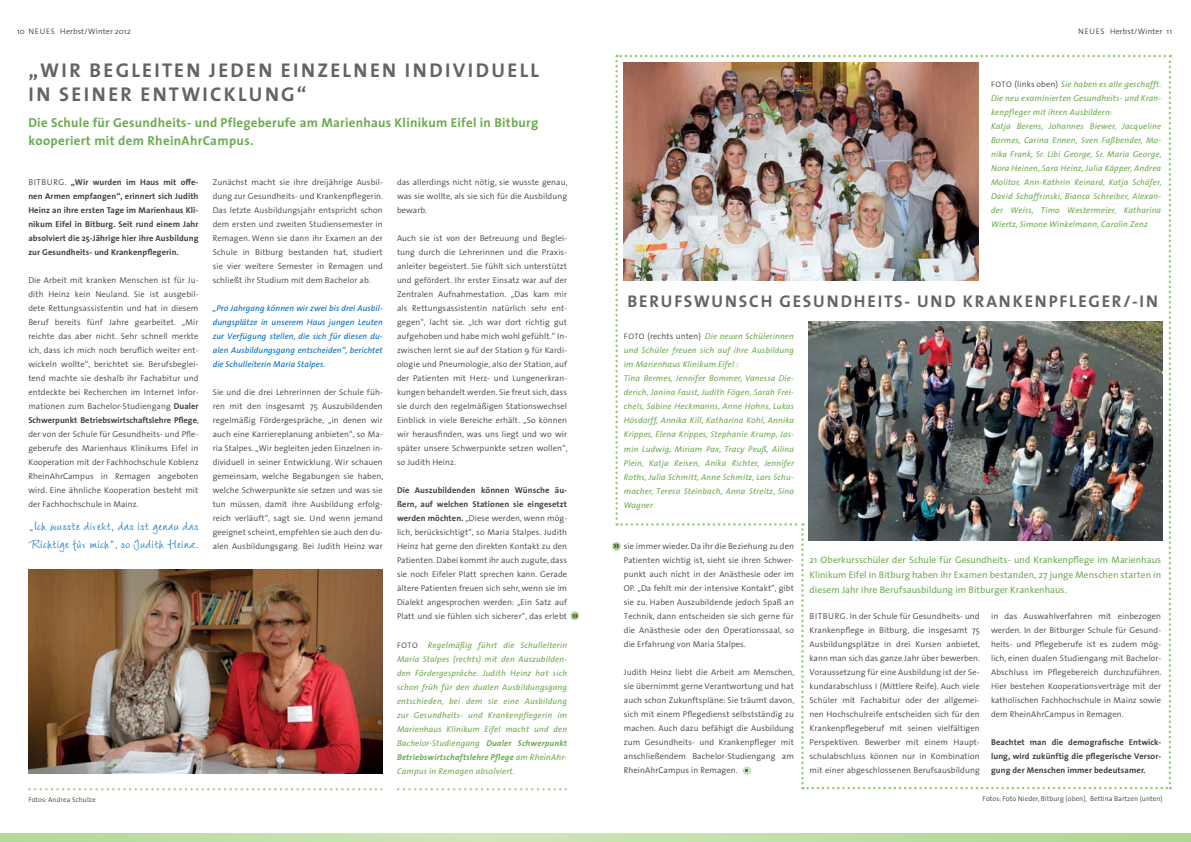
<style>
.page{position:relative;width:1191px;height:842px;background:#fff}
.page>*{position:absolute;margin:0;border:0;box-sizing:border-box;transform-origin:0 0}
.t1{font:700 20px "The Sans";letter-spacing:.115em;color:#636466}
.t2{font:700 17px "The Sans";letter-spacing:.11em;color:#636466}
.t3{font:15px/18px "LT Wiesbaden Swing";letter-spacing:.02em;color:#006cb7}
.t4{font:700 13px/18px "The Sans";letter-spacing:.02em;color:#6cab50}
.t5{font:700 12px "The Sans";color:#414042}
.t6{font:9.5px/15px "The Sans";color:#6cab50;text-align:justify}
.t7{font:300 8.5px/14px "The Sans";letter-spacing:.01em;color:#414042;text-align:justify}
.t8{font:italic 8.5px/14px "The Sans";letter-spacing:.02em;color:#6cab50}
.t9{font:700 8.5px/14px "The Sans";letter-spacing:.01em;color:#414042;text-align:justify}
.t10{font:italic 8.5px/14px "The Sans";letter-spacing:.01em;color:#006cb7;text-align:justify}
.t11{font:300 8px "The Sans";letter-spacing:.015em;color:#414042}
.t12{font:300 7px "The Sans";letter-spacing:.01em;color:#414042}
.s1{font-weight:300}
.s2{font-weight:700}
.s3{font-weight:300;font-style:normal;font-size:8px;color:#414042}
.s4{font-weight:300;font-style:normal;color:#414042}
</style>
<div class="page">
<svg style="left:615px;top:55px;width:556px;height:734px"></svg>
<img style="left:624px;top:62px;width:354px;height:219px">
<img style="left:808px;top:322px;width:354px;height:218px">
<div style="left:612px;top:542px;width:9px;height:9px;background:#afd691;border-radius:50%"></div>
<img style="left:28px;top:570px;width:355px;height:204px">
<svg style="left:0;top:833px;width:1191px;height:9px;background:#c0dea7"></svg>
<svg style="left:28px;top:788px;width:355px;height:2px"></svg>
<svg style="left:397px;top:788px;width:170px;height:2px"></svg>
<div style="left:570px;top:611px;width:9px;height:9px;background:#afd691;border-radius:50%"></div>
<p class="t11" style="left:28px;top:25px;width:23px">neues</p>
<p class="t11" style="left:60px;top:25px;width:72px">Herbst/Winter 2012</p>
<p class="t11" style="left:17px;top:25px;width:9px">10</p>
<h1 class="t1" style="left:28px;top:54px;width:389px">„WIR BEGLEITEN JEDEN EINZELN EN INDI</h1>
<h1 class="t1" style="left:453px;top:54px;width:28px">VIDU</h1>
<h1 class="t1" style="left:507px;top:54px;width:23px">ELL</h1>
<h1 class="t1" style="left:29px;top:78px;width:224px">IN SEIN ER ENTWICKLUN</h1>
<h1 class="t1" style="left:281px;top:78px;width:27px">G“</h1>
<h3 class="t4" style="left:28px;top:114px;width:511px">Die Schule für Gesundheits- und Pflegeberufe am Marienhaus Klinikum Eifel in Bitburg kooperiert mit dem RheinAhrCampus.</h3>
<p class="t9" style="left:28px;top:175px;width:172px"><span class="s1">Bitb urg .</span> „Wir wurden im Haus mit offe&shy;nen Armen empfangen“, erinnert sich Judith Heinz an ihre ersten Tage im Marienhaus Kli&shy;nikum Eifel in Bitburg. Seit rund einem Jahr absolviert die 25-Jährige hier ihre Ausbildung zur Gesundheits- und Krankenpflegerin.</p>
<p class="t7" style="left:28px;top:273px;width:172px">Die Arbeit mit kranken Menschen ist für Ju&shy;dith Heinz kein Neuland. Sie ist ausgebil&shy;dete Rettungsassistentin und hat in diesem Beruf bereits fünf Jahre gearbeitet. „Mir reichte das aber nicht. Sehr schnell merkte ich, dass ich mich noch beruflich weiter ent&shy;wickeln wollte“, berichtet sie. Berufsbeglei&shy;tend machte sie deshalb ihr Fachabitur und entdeckte bei Recherchen im Internet Infor&shy;mationen zum Bachelor-Studiengang <span class="s2">Dualer Schwerpunkt Betriebswirtschaftslehre Pflege</span>, der von der Schule für Gesundheits- und Pfle&shy;geberufe des Marienhaus Klinikums Eifel in Kooperation mit der Fachhochschule Koblenz RheinAhrCampus in Remagen angeboten wird. Eine ähnliche Kooperation besteht mit der Fachhochschule in Mainz.</p>
<h3 class="t3" style="left:28px;top:516px;width:172px">„Ich wusste direkt, das ist genau das<br>Richtige für mich“, so Judith Heinz.</h3>
<p class="t7" style="left:213px;top:175px;width:172px">Zunächst macht sie ihre dreijährige Ausbil&shy;dung zur Gesundheits- und Krankenpflegerin.<br>Das letzte Ausbildungsjahr entspricht schon dem ersten und zweiten Studiensemester in Remagen. Wenn sie dann ihr Examen an der Schule in Bitburg bestanden hat, studiert sie vier weitere Semester in Remagen und schließt ihr Studium mit dem Bachelor ab.</p>
<p class="t10" style="left:213px;top:301px;width:172px">„Pro Jahrgang können wir zwei bis drei Ausbil&shy;dungsplätze in unserem Haus jungen Leuten zur Verfügung stellen, die sich für diesen du&shy;alen Ausbildungsgang entscheiden“, berichtet die Schulleiterin Maria Stalpes.</p>
<p class="t7" style="left:213px;top:385px;width:172px">Sie und die drei Lehrerinnen der Schule füh&shy;ren mit den insgesamt 75 Auszubildenden regelmäßig Fördergespräche, „in denen wir auch eine Karriereplanung anbieten“, so Ma&shy;ria Stalpes. „Wir begleiten jeden Einzelnen in&shy;dividuell in seiner Entwicklung. Wir schauen gemeinsam, welche Begabungen sie haben, welche Schwerpunkte sie setzen und was sie tun müssen, damit ihre Ausbildung erfolg&shy;reich verläuft“, sagt sie. U nd wenn jemand geeignet scheint, empfehlen sie auch den du&shy;alen Ausbildungsgang. Bei Judith Heinz war</p>
<p class="t12" style="left:28px;top:794px;width:69px">Fotos: Andrea Schulze</p>
<p class="t7" style="left:397px;top:175px;width:172px">das allerdings nicht nötig, sie wusste genau, was sie wollte, als sie sich für die Ausbildung bewarb.</p>
<p class="t7" style="left:397px;top:231px;width:172px">Auch sie ist von der Betreuung und Beglei&shy;tung durch die Lehrerinnen und die Praxis&shy;anleiter begeistert. Sie fühlt sich unterstützt und gefördert. Ihr erster Einsatz war auf der Zentralen Aufnahmestation. „Das kam mir als Rettungsassistentin natürlich sehr ent&shy;gegen“, lacht sie. „Ich war dort richtig gut aufgehoben und habe mich wohl gefühlt.“ In&shy;zwischen lernt sie auf der Station 9 für Kardi&shy;ologie und Pneumologie, also der Station, auf der Patienten mit Herz- und Lungenerkran&shy;kungen behandelt werden. Sie freut sich, dass sie durch den regelmäßigen Stationswechsel Einblick in viele Bereiche erhält. „So können wir herausfinden, was uns liegt und wo wir später unsere Schwerpunkte setzen wollen“, so Judith Heinz.</p>
<p class="t7" style="left:397px;top:483px;width:172px"><span class="s2">Die Auszubildenden können Wünsche äu&shy;ßern, auf welchen Stationen sie eingesetzt werden möchten.</span> „Diese werden, wenn mög&shy;lich, berücksichtigt“, so Maria Stalpes. Judith Heinz hat gerne den direkten Kontakt zu den Patienten. Dabei kommt ihr auch zugute, dass sie noch Eifeler Platt sprechen kann. Gerade ältere Patienten freuen sich sehr, wenn sie im Dialekt angesprochen werden: „Ein Satz auf Platt und sie fühlen sich sicherer“, das erlebt</p>
<h3 class="t5" style="left:572px;top:604px;width:8px">»</h3>
<p class="t8" style="left:397px;top:637px;width:172px;text-align:justify;text-indent:31px">Regelmäßig führt die Schulleiterin Maria Stalpes (rechts) mit den Auszubilden&shy;den Fördergespräche. Judith Heinz hat sich schon früh für den dualen Ausbildungsgang entschieden, bei dem sie eine Ausbildung zur Gesundheits- und Krankenpflegerin im Marienhaus Klinikum Eifel macht und den Bachelor-Studiengang <span class="s2">Dualer Schwerpunkt Betriebswirtschaftslehre Pflege</span> am RheinAhr-Campus in Remagen absolviert.</p>
<p class="t11" style="left:397px;top:638px;width:21px">FOTO</p>
<p class="t11" style="left:1078px;top:25px;width:86px">NEU ES Herbst/Winter</p>
<p class="t11" style="left:1166px;top:25px;width:7px">11</p>
<p class="t8" style="left:991px;top:77px;width:172px"><span class="s3">FOTO</span> <span class="s4">(links oben)</span> Sie haben es alle geschafft.<br>Die neu examinierten Gesundheits- und Kran&shy;kenpfleger mit ihren Ausbildern:<br>Katja Berens, Johannes Biewer, Jacqueline Bormes, Carina Ennen, Sven Faßbender, Mo&shy;nika Frank, Sr. Libi George, Sr. Maria George, Nora Heinen, Sara Heinz, Julia Käpper, Andrea Molitor, Ann-Kathrin Reinard, Katja Schäfer, David Schaffrinski, Bianca Schreiber, Alexan&shy;der Weiss, Timo Westermeier, Katharina Wiertz, Simone Winkelmann, Carolin Zenz</p>
<h2 class="t2" style="left:627px;top:287px;width:60px">Berufsw</h2>
<h2 class="t2" style="left:711px;top:287px;width:39px">unsch</h2>
<h2 class="t2" style="left:779px;top:287px;width:310px">Gesundheits- und Krankenpflege</h2>
<h2 class="t2" style="left:1111px;top:287px;width:48px">r/-in</h2>
<p class="t8" style="left:624px;top:329px;width:172px"><span class="s3">FOTO</span> <span class="s4">(rechts unten)</span> Die neuen Schülerinnen und Schüler freuen sich auf ihre Ausbildung im Marienhaus Klinikum Eifel :<br>Tina Bermes, Jennifer Bommer, Vanessa Die&shy;derich, Janina Faust, Judith Fögen, Sarah Frei&shy;chels, Sabine Heckmanns, Anne Hohns, Lukas Hösdorff, Annika Kill, Katharina Kohl, Annika Krippes, Elena Krippes, Stephanie Krump, Jas&shy;min Ludwig, Miriam Pax, Tracy Peuß, Ailina Plein, Katja Reisen, Anika Richter, Jennifer Roths, Julia Schmitt, Anne Schmitz, Lars Schu&shy;macher, Teresa Steinbach, Anna Streitz, Sina Wagner</p>
<p class="t7" style="left:624px;top:539px;width:172px">sie immer wieder. Da ihr die Beziehung zu den Patienten wichtig ist, sieht sie ihren Schwer&shy;punkt auch nicht in der Anästhesie oder im OP. „Da fehlt mir der intensive Kontakt“, gibt sie zu. Haben Auszubildende jedoch Spaß an Technik, dann entscheiden sie sich gerne für die Anästhesie oder den Operationssaal, so die Erfahrung von Maria Stalpes.</p>
<p class="t7" style="left:624px;top:665px;width:172px">Judith Heinz liebt die Arbeit am Menschen, sie übernimmt gerne Verantwortung und hat auch schon Zukunftspläne: Sie träumt davon, sich mit einem Pflegedienst selbstständig zu machen. Auch dazu befähigt die Ausbildung zum Gesundheits- und Krankenpfleger mit anschließendem Bachelor-Studiengang am RheinAhrCampus in Remagen.</p>
<h3 class="t5" style="left:613px;top:535px;width:8px">»</h3>
<p class="t6" style="left:809px;top:552px;width:353px">21 Oberkursschüler der Schule für Gesundheits- und Krankenpflege im Marienhaus Klinikum Eifel in Bitburg haben ihr Examen bestanden, 27 junge Menschen starten in diesem Jahr ihre Berufsausbildung im Bitburger Krankenhaus.</p>
<p class="t7" style="left:809px;top:609px;width:172px">Bitb urg . In der Schule für Gesundheits- und Krankenpflege in Bitburg, die insgesamt 75<br>Ausbildungsplätze in drei Kursen anbietet, kann man sich das ganze Jahr über bewerben.<br>Voraussetzung für eine Ausbildung ist der Se&shy;kundarabschluss I (Mittlere Reife). Auch viele Schüler mit Fachabitur oder der allgemei&shy;nen Hochschulreife entscheiden sich für den Krankenpflegeberuf mit seinen vielfältigen Perspektiven. Bewerber mit einem Haupt&shy;schulabschluss können nur in Kombination mit einer abgeschlossenen Berufsausbildung</p>
<p class="t7" style="left:991px;top:609px;width:172px">in das Auswahlverfahren mit einbezogen werden. In der Bitburger Schule für Gesund&shy;heits- und Pflegeberufe ist es zudem mög&shy;lich, einen dualen Studiengang mit Bachelor-Abschluss im Pflegebereich durchzuführen.<br>Hier bestehen Kooperationsverträge mit der katholischen Fachhochschule in Mainz sowie dem RheinAhrCampus in Remagen.</p>
<p class="t9" style="left:991px;top:735px;width:172px">Beachtet man die demografische Entwick&shy;lung, wird zukünftig die pflegerische Versor&shy;gung der Menschen immer bedeutsamer.</p>
<p class="t12" style="left:982px;top:793px;width:181px">Fotos: Foto Nieder, Bitburg (oben), Bettina Bartzen (unten)</p>
</div>
